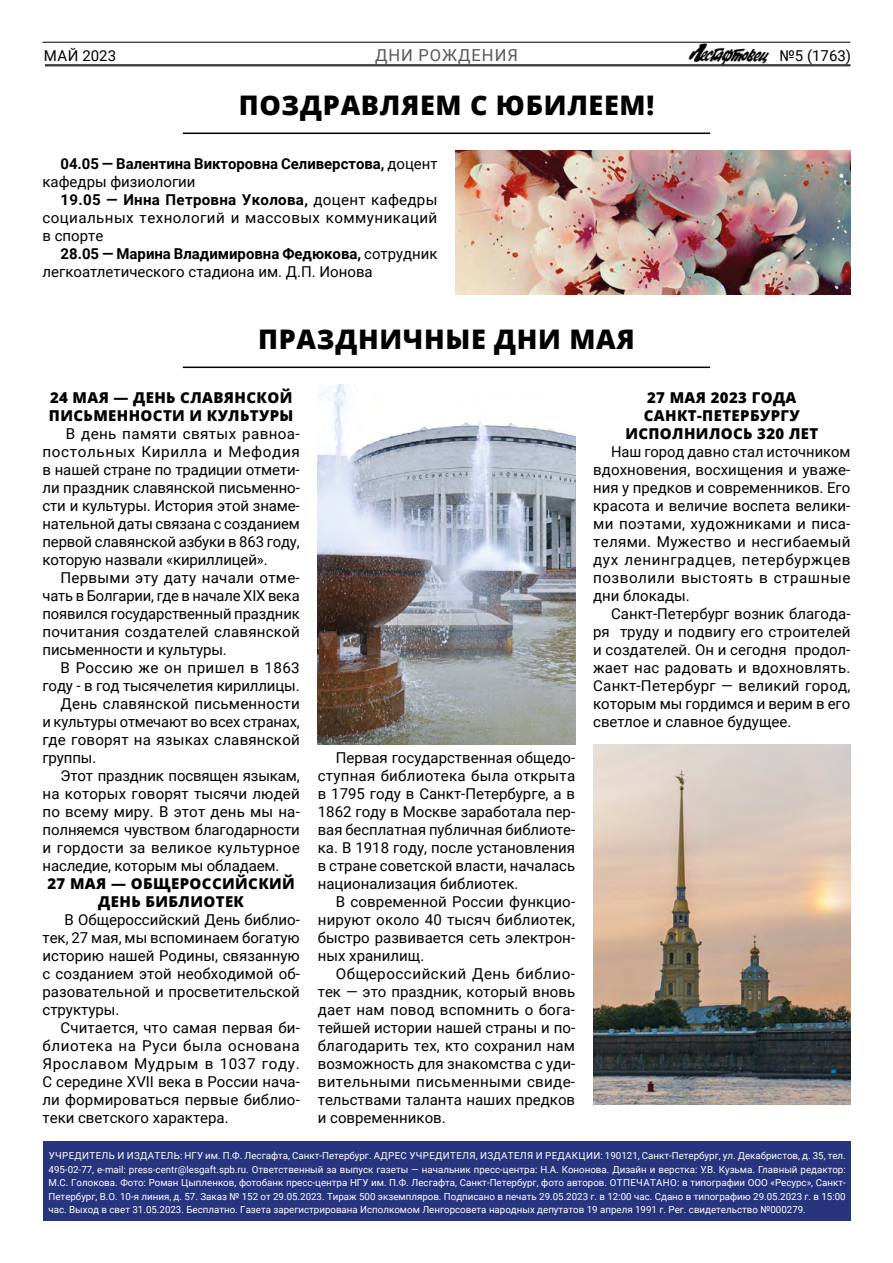
<style>
.page{position:relative;width:893px;height:1263px;background:#fff}
.page>*{position:absolute;margin:0;border:0;box-sizing:border-box;transform-origin:0 0}
.t1{font:800 27px "Open Sans";letter-spacing:.025em;color:#000}
.t2{font:16.5px "Roboto";letter-spacing:.06em;color:#575756}
.t3{font:15px/18px "Roboto";color:#000;text-align:justify}
.t4{font:800 15px/18px "Open Sans";letter-spacing:.025em;color:#000;text-align:center}
.t5{font:700 15px/18px "Roboto";color:#000}
.t6{font:15px "Roboto";letter-spacing:.025em;color:#000}
.t7{font:9.75px/13.5px "Roboto";color:#fff;text-align:justify}
.s1{font-weight:400}
.s2{font-weight:700}
</style>
<div class="page">
<hr style="left:45px;top:65px;width:805px;height:1px;background:#000">
<hr style="left:45px;top:66px;width:805px;height:1px;background:#000">
<hr style="left:43px;top:42px;width:807px;height:1px;background:#000">
<img style="left:688px;top:44px;width:82px;height:21px">
<div style="left:43px;top:1141px;width:807px;height:79px;background:#27357f"></div>
<hr style="left:183px;top:133px;width:527px;height:1px;background:#000">
<hr style="left:183px;top:367px;width:527px;height:1px;background:#000">
<img style="left:318px;top:385px;width:257px;height:360px">
<img style="left:593px;top:745px;width:257px;height:360px">
<img style="left:455px;top:151px;width:395px;height:144px">
<p class="t3" style="left:44px;top:46px;width:74px">МАЙ 2023</p>
<p class="t3" style="left:779px;top:46px;width:73px">№5 (1763)</p>
<p class="t2" style="left:375px;top:43px;width:144px">ДНИ РОЖДЕНИЯ</p>
<h1 class="t1" style="left:239px;top:84px;width:417px">ПОЗДРАВЛЯЕМ С ЮБИЛЕЕМ!</h1>
<p class="t5" style="left:43px;top:154px;width:396px;text-indent:18px">04.05 — Валентина Викторовна Селиверстова, <span class="s1">доцент кафедры физиологии</span></p>
<p class="t3" style="left:43px;top:190px;width:396px;text-indent:18px"><span class="s2">19.05 — Инна Петровна Уколова,</span> доцент кафедры социальных технологий и массовых коммуникаций в спорте</p>
<p class="t3" style="left:43px;top:244px;width:396px;text-indent:18px"><span class="s2">28.05 — Марина Владимировна Федюкова,</span> сотрудник легкоатлетического стадиона им. Д.П. Ионова</p>
<h1 class="t1" style="left:258px;top:318px;width:378px">ПРАЗДНИЧНЫЕ ДНИ МАЯ</h1>
<p class="t4" style="left:49px;top:387px;width:246px;text-align:left">24 МАЯ — ДЕНЬ СЛАВЯНСКОЙ<br>ПИСЬМЕННОСТИ И КУЛЬТУРЫ</p>
<p class="t3" style="left:43px;top:424px;width:259px;text-indent:23px">В день памяти святых равноа&shy;постольных Кирилла и Мефодия в нашей стране по традиции отмети&shy;ли праздник славянской письменно&shy;сти и культуры. История этой знаме&shy;нательной даты связана с созданием первой славянской азбуки в 863 году, которую назвали «кириллицей».</p>
<p class="t3" style="left:43px;top:568px;width:259px;text-indent:18px">Первыми эту дату начали отме&shy;чать в Болгарии, где в начале XIX века появился государственный праздник почитания создателей славянской письменности и культуры.</p>
<p class="t6" style="left:61px;top:657px;width:241px">В Россию же он пришел в 1863</p>
<p class="t3" style="left:43px;top:676px;width:259px">году - в год тысячелетия кириллицы.</p>
<p class="t3" style="left:61px;top:694px;width:241px">День славянской письменности</p>
<p class="t3" style="left:43px;top:712px;width:259px">и культуры отмечают во всех странах,</p>
<p class="t3" style="left:43px;top:730px;width:259px">где говорят на языках славянской</p>
<p class="t3" style="left:43px;top:748px;width:55px">группы.</p>
<p class="t3" style="left:61px;top:766px;width:241px">Этот праздник посвящен языкам,</p>
<p class="t3" style="left:43px;top:784px;width:259px">на которых говорят тысячи людей</p>
<p class="t3" style="left:43px;top:802px;width:259px">по всему миру. В этот день мы на-</p>
<p class="t3" style="left:43px;top:820px;width:259px">полняемся чувством благодарности</p>
<p class="t3" style="left:43px;top:838px;width:259px">и гордости за великое культурное</p>
<p class="t3" style="left:43px;top:856px;width:238px">наследие, которым мы обладаем.</p>
<p class="t4" style="left:47px;top:873px;width:249px">27 МАЯ — ОБЩЕРОССИЙСКИЙ<br>ДЕНЬ БИБЛИОТЕК</p>
<p class="t3" style="left:43px;top:910px;width:259px;text-indent:22px">В Общероссийский День библио&shy;тек, 27 мая, мы вспоминаем богатую историю нашей Родины, связанную с созданием этой необходимой об&shy;разовательной и просветительской структуры.</p>
<p class="t3" style="left:43px;top:1018px;width:259px;text-indent:18px">Считается, что самая первая би&shy;блиотека на Руси была основана Ярославом Мудрым в 1037 году.<br>С середине XVII века в России нача&shy;ли формироваться первые библио&shy;теки светского характера.</p>
<p class="t3" style="left:318px;top:748px;width:259px;text-indent:18px">Первая государственная общедо&shy;ступная библиотека была открыта в 1795 году в Санкт-Петербурге, а в 1862 году в Москве заработала пер&shy;вая бесплатная публичная библиоте&shy;ка. В 1918 году, после установления в стране советской власти, началась национализация библиотек.</p>
<p class="t3" style="left:318px;top:892px;width:259px;text-indent:18px">В современной России функцио&shy;нируют около 40 тысяч библиотек, быстро развивается сеть электрон&shy;ных хранилищ.</p>
<p class="t3" style="left:318px;top:964px;width:259px;text-indent:18px">Общероссийский День библио&shy;тек — это праздник, который вновь дает нам повод вспомнить о бога&shy;тейшей истории нашей страны и по&shy;благодарить тех, кто сохранил нам возможность для знакомства с уди&shy;вительными письменными свиде&shy;тельствами таланта наших предков и современников.</p>
<p class="t4" style="left:625px;top:387px;width:194px">27 МАЯ 2023 ГОДА<br>САНКТ-ПЕТЕРБУРГУ<br>ИСПОЛНИЛОСЬ 320 ЛЕТ</p>
<p class="t3" style="left:593px;top:442px;width:259px;text-indent:18px">Наш город давно стал источником вдохновения, восхищения и уваже&shy;ния у предков и современников. Его красота и величие воспета велики&shy;ми поэтами, художниками и писа&shy;телями. Мужество и несгибаемый дух ленинградцев, петербуржцев позволили выстоять в страшные дни блокады.</p>
<p class="t3" style="left:593px;top:604px;width:259px;text-indent:18px">Санкт-Петербург возник благода&shy;ря труду и подвигу его строителей и создателей. Он и сегодня продол&shy;жает нас радовать и вдохновлять.<br>Санкт-Петербург — великий город, которым мы гордимся и верим в его светлое и славное будущее.</p>
<p class="t7" style="left:49px;top:1148px;width:799px">УЧРЕДИТЕЛЬ И ИЗДАТЕЛЬ: НГУ им. П.Ф. Лесгафта, Санкт-Петербург. АДРЕС УЧРЕДИТЕЛЯ, ИЗДАТЕЛЯ И РЕДАКЦИИ: 190121, Санкт-Петербург, ул. Декабристов, д. 35, тел.<br>495-02-77, e-mail: press-centr@lesgaft.spb.ru. Ответственный за выпуск газеты — начальник пресс-центра: Н.А. Кононова. Дизайн и верстка: У.В. Кузьма. Главный редактор:<br>М.С. Голокова. Фото: Роман Цыпленков, фотобанк пресс-центра НГУ им. П.Ф. Лесгафта, Санкт-Петербург, фото авторов. ОТПЕЧАТАНО: в типографии ООО «Ресурс», Санкт-Петербург, В.О. 10-я линия, д. 57. Заказ № 152 от 29.05.2023. Тираж 500 экземпляров. Подписано в печать 29.05.2023 г. в 12:00 час. Сдано в типографию 29.05.2023 г. в 15:00 час. Выход в свет 31.05.2023. Бесплатно. Газета зарегистрирована Исполкомом Ленгорсовета народных депутатов 19 апреля 1991 г. Рег. свидетельство №000279.</p>
</div>
